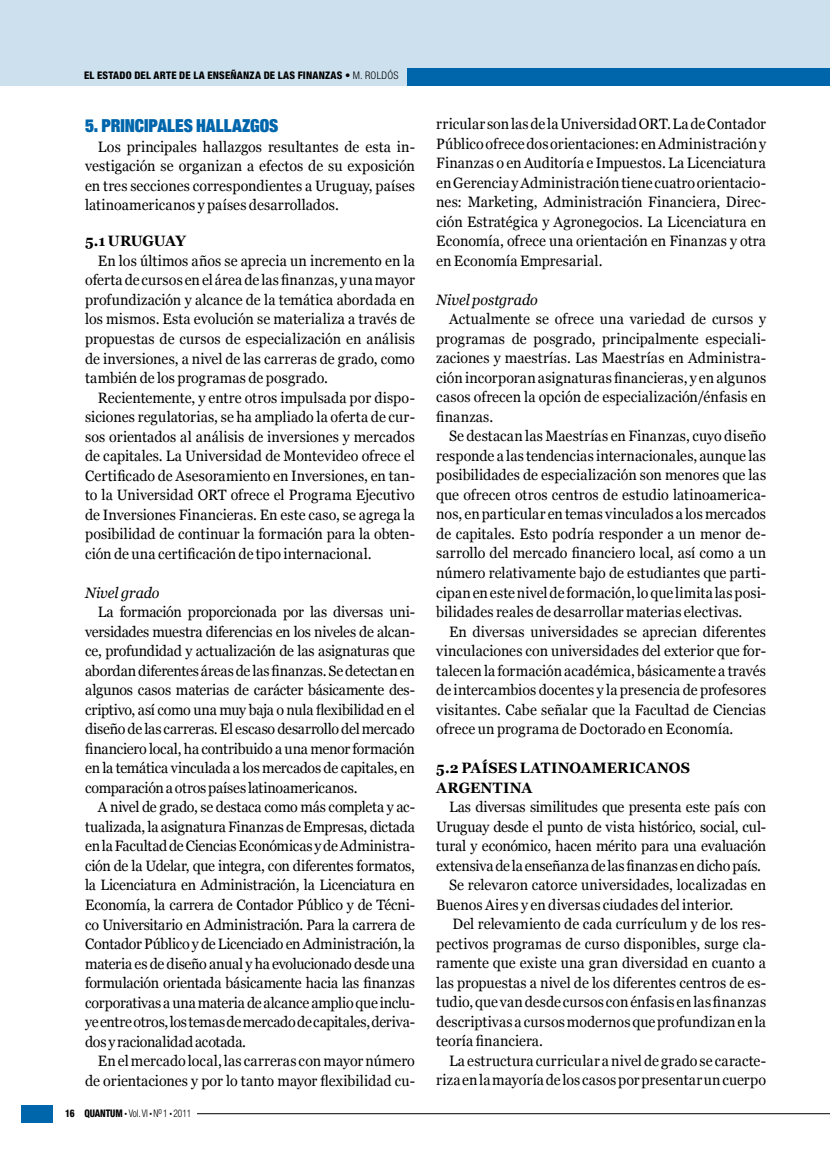
<style>
.page{position:relative;width:830px;height:1149px;background:#fff}
.page>*{position:absolute;margin:0;border:0;box-sizing:border-box;transform-origin:0 0}
.t1{font:900 expanded 18px "Helvetica Neue LT";color:#0066ac;scale:.95 1}
.t2{font:15px/19.5px "Georgia";color:#000;text-align:justify;scale:.95 1}
.t3{font:700 15px/19.5px "Georgia";letter-spacing:.01em;color:#000;scale:.95 1}
.t4{font:italic 15px "Georgia";letter-spacing:-.005em;color:#000;scale:.95 1}
.t5{font:700 15px "Georgia";letter-spacing:-.025em;color:#000;scale:.95 1}
.t6{font:800 condensed 10.5px "Helvetica Neue LT";letter-spacing:.02em;color:#000}
.t7{font:300 condensed 10.5px "Helvetica Neue LT";letter-spacing:-.01em;color:#000;scale:.9 1}
.t8{font:300 condensed 10.5px "Helvetica Neue LT";letter-spacing:-.01em;color:#000}
.t9{font:800 condensed 10.5px "Helvetica Neue LT";letter-spacing:.02em;color:#000;scale:.9 1}
.s1{font-weight:800}
.s2{font-weight:200;font-stretch:normal;font-size:6px}
</style>
<div class="page">
<div style="left:21px;top:1104px;width:32px;height:17px;background:#0066ac"></div>
<hr style="left:197px;top:1113px;width:632px;height:1px;background:#000">
<div style="left:0;top:0;width:829px;height:85px;background:#cce0ee"></div>
<div style="left:407px;top:68px;width:422px;height:17px;background:#0066ac"></div>
<p class="t9" style="left:65px;top:1106px;width:12px">16</p>
<p class="t6" style="left:84px;top:69px;width:229px">EL ESTADO DEL ARTE DE LA ENSEÑANZA DE LAS FINAN</p>
<p class="t8" style="left:325px;top:70px;width:75px"><span class="s1">ZAS</span> • M. ROLDÓS</p>
<p class="t1" style="left:85px;top:114px;width:205px">5. PRINCIPALES HALLAZGOS</p>
<p class="t2" style="left:85px;top:137px;width:348px;text-indent:13px">Los principales hallazgos resultantes de esta in&shy;vestigación se organizan a efectos de su exposición en tres secciones correspondientes a Uruguay, países latinoamericanos y países desarrollados.</p>
<p class="t5" style="left:85px;top:233px;width:108px">5.1 URUGUAY</p>
<p class="t2" style="left:85px;top:251px;width:348px;text-indent:13px">En los últimos años se aprecia un incremento en la oferta de cursos en el área de las finanzas, y una mayor profundización y alcance de la temática abordada en los mismos. Esta evolución se materializa a través de propuestas de cursos de especialización en análisis de inversiones, a nivel de las carreras de grado, como también de los programas de posgrado.</p>
<p class="t2" style="left:85px;top:387px;width:348px;text-indent:13px">Recientemente, y entre otros impulsada por dispo&shy;siciones regulatorias, se ha ampliado la oferta de cur&shy;sos orientados al análisis de inversiones y mercados de capitales. La Universidad de Montevideo ofrece el Certificado de Asesoramiento en Inversiones, en tan&shy;to la Universidad ORT ofrece el Programa Ejecutivo de Inversiones Financieras. En este caso, se agrega la posibilidad de continuar la formación para la obten&shy;ción de una certificación de tipo internacional.</p>
<p class="t4" style="left:85px;top:584px;width:80px">Nivel grado</p>
<p class="t2" style="left:85px;top:602px;width:348px;text-indent:13px">La formación proporcionada por las diversas uni&shy;versidades muestra diferencias en los niveles de alcan&shy;ce, profundidad y actualización de las asignaturas que abordan diferentes áreas de las finanzas. Se detectan en algunos casos materias de carácter básicamente des&shy;criptivo, así como una muy baja o nula flexibilidad en el diseño de las carreras. El escaso desarrollo del mercado financiero local, ha contribuido a una menor formación en la temática vinculada a los mercados de capitales, en comparación a otros países latinoamericanos.</p>
<p class="t2" style="left:85px;top:797px;width:348px;text-indent:13px">A nivel de grado, se destaca como más completa y ac&shy;tualizada, la asignatura Finanzas de Empresas, dictada en la Facultad de Ciencias Económicas y de Administra&shy;ción de la Udelar, que integra, con diferentes formatos, la Licenciatura en Administración, la Licenciatura en Economía, la carrera de Contador Público y de Técni&shy;co Universitario en Administración. Para la carrera de Contador Público y de Licenciado en Administración, la materia es de diseño anual y ha evolucionado desde una formulación orientada básicamente hacia las finanzas corporativas a una materia de alcance amplio que inclu&shy;ye entre otros, los temas de mercado de capitales, deriva&shy;dos y racionalidad acotada.</p>
<p class="t2" style="left:85px;top:1050px;width:348px;text-align:right">En el mercado local, las carreras con mayor número de orientaciones y por lo tanto mayor flexibilidad cu-</p>
<p class="t7" style="left:84px;top:1106px;width:120px"><span class="s1">QUANTUM</span> <span class="s2">•</span> Vol. VI <span class="s2">•</span> N<sup>o</sup> 1 <span class="s2">•</span> 2011</p>
<p class="t2" style="left:436px;top:114px;width:348px">rricular son las de la Universidad ORT. La de Contador Público ofrece dos orientaciones: en Administración y Finanzas o en Auditoría e Impuestos. La Licenciatura en Gerencia y Administración tiene cuatro orientacio&shy;nes: Marketing, Administración Financiera, Direc&shy;ción Estratégica y Agronegocios. La Licenciatura en Economía, ofrece una orientación en Finanzas y otra en Economía Empresarial.</p>
<p class="t4" style="left:436px;top:291px;width:108px">Nivel postgrado</p>
<p class="t2" style="left:436px;top:309px;width:348px;text-indent:13px">Actualmente se ofrece una variedad de cursos y programas de posgrado, principalmente especiali&shy;zaciones y maestrías. Las Maestrías en Administra&shy;ción incorporan asignaturas financieras, y en algunos casos ofrecen la opción de especialización/énfasis en finanzas.</p>
<p class="t2" style="left:436px;top:426px;width:348px;text-indent:13px">Se destacan las Maestrías en Finanzas, cuyo diseño responde a las tendencias internacionales, aunque las posibilidades de especialización son menores que las que ofrecen otros centros de estudio latinoamerica&shy;nos, en particular en temas vinculados a los mercados de capitales. Esto podría responder a un menor de&shy;sarrollo del mercado financiero local, así como a un número relativamente bajo de estudiantes que parti&shy;cipan en este nivel de formación, lo que limita las posi&shy;bilidades reales de desarrollar materias electivas.</p>
<p class="t2" style="left:436px;top:621px;width:348px;text-indent:13px">En diversas universidades se aprecian diferentes vinculaciones con universidades del exterior que for&shy;talecen la formación académica, básicamente a través de intercambios docentes y la presencia de profesores visitantes. Cabe señalar que la Facultad de Ciencias ofrece un programa de Doctorado en Economía.</p>
<p class="t3" style="left:436px;top:758px;width:268px">5.2 PAÍSES LATINOAMERICANOS<br>ARGENTINA</p>
<p class="t2" style="left:449px;top:797px;width:335px">Las diversas similitudes que presenta este país con</p>
<p class="t2" style="left:436px;top:816px;width:348px">Uruguay desde el punto de vista histórico, social, cul-</p>
<p class="t2" style="left:436px;top:836px;width:348px">tural y económico, hacen mérito para una evaluación</p>
<p class="t2" style="left:436px;top:855px;width:343px">extensiva de la enseñanza de las finanzas en dicho país.</p>
<p class="t2" style="left:449px;top:875px;width:335px">Se relevaron catorce universidades, localizadas en</p>
<p class="t2" style="left:436px;top:894px;width:314px">Buenos Aires y en diversas ciudades del interior.</p>
<p class="t2" style="left:452px;top:914px;width:331px">Del relevamiento de cada currículum y de los res-</p>
<p class="t2" style="left:436px;top:933px;width:348px">pectivos programas de curso disponibles, surge cla-</p>
<p class="t2" style="left:436px;top:953px;width:348px">ramente que existe una gran diversidad en cuanto a</p>
<p class="t2" style="left:436px;top:972px;width:348px">las propuestas a nivel de los diferentes centros de es-</p>
<p class="t2" style="left:436px;top:992px;width:348px">tudio, que van desde cursos con énfasis en las finanzas</p>
<p class="t2" style="left:436px;top:1011px;width:348px">descriptivas a cursos modernos que profundizan en la</p>
<p class="t2" style="left:436px;top:1031px;width:114px">teoría financiera.</p>
<p class="t2" style="left:449px;top:1050px;width:335px">La estructura curricular a nivel de grado se caracte-</p>
<p class="t2" style="left:436px;top:1070px;width:348px">riza en la mayoría de los casos por presentar un cuerpo</p>
</div>
